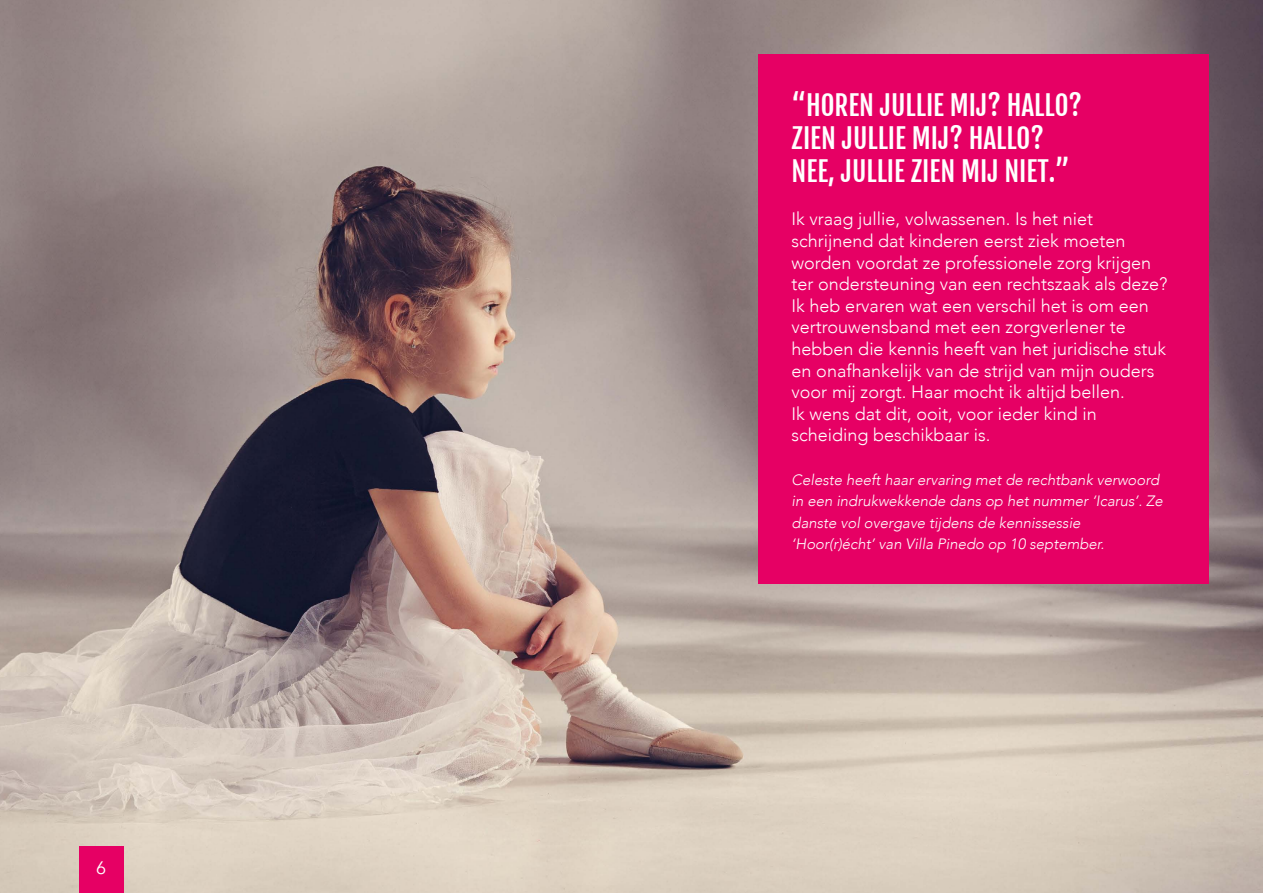
<style>
.page{position:relative;width:1263px;height:893px;background:#fff}
.page>*{position:absolute;margin:0;border:0;box-sizing:border-box;transform-origin:0 0}
.t1{font:27px/33px "Fjalla One";color:#fff}
.t2{font:300 18px/21.6px "Avenir";color:#fff}
.t3{font:18px "Avenir";color:#fff}
.t4{font:italic 300 15px/21.6px "Avenir";color:#fff}
</style>
<div class="page">
<img style="left:0;top:0;width:1263px;height:893px">
<div style="left:758px;top:54px;width:451px;height:530px;background:#e60064"></div>
<div style="left:79px;top:846px;width:44px;height:47px;background:#e60064"></div>
<p class="t3" style="left:96px;top:857px;width:12px">6</p>
<h1 class="t1" style="left:792px;top:89px;width:292px">“HOREN JULLIE MIJ? HALLO?<br>ZIEN JULLIE MIJ? HALLO?<br>NEE, JULLIE ZIEN MIJ NIET.”</h1>
<p class="t2" style="left:792px;top:208px;width:377px">Ik vraag jullie, volwassenen. Is het niet schrijnend dat kinderen eerst ziek moeten worden voordat ze professionele zorg krijgen ter ondersteuning van een rechtszaak als deze?<br>Ik heb ervaren wat een verschil het is om een vertrouwensband met een zorgverlener te hebben die kennis heeft van het juridische stuk en onafhankelijk van de strijd van mijn ouders voor mij zorgt. Haar mocht ik altijd bellen.<br>Ik wens dat dit, ooit, voor ieder kind in scheiding beschikbaar is.</p>
<p class="t4" style="left:792px;top:469px;width:373px">Celeste heeft haar ervaring met de rechtbank verwoord in een indrukwekkende dans op het nummer ‘Icarus’. Ze danste vol overgave tijdens de kennissessie ‘Hoor(r)écht’ van Villa Pinedo op 10 september.</p>
</div>
